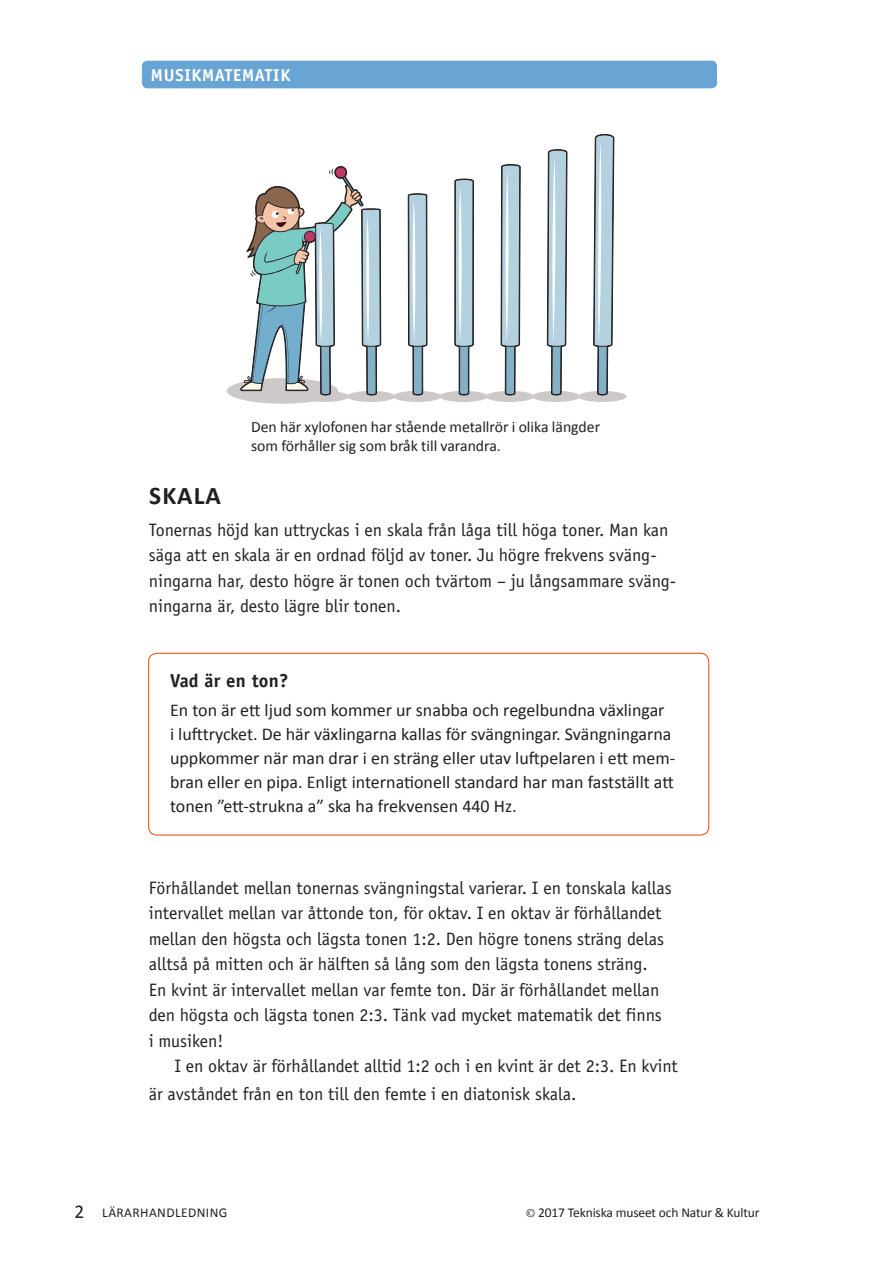
<style>
.page{position:relative;width:893px;height:1263px;background:#fff}
.page>*{position:absolute;margin:0;border:0;box-sizing:border-box;transform-origin:0 0}
.NoK_Rubrik_3{font:700 25.5px "Calibri";letter-spacing:.04em;color:#231f20}
.Pagina{font:19.5px "Calibri";color:#231f20}
.NoK_Rutrubrik{font:700 18.75px "Officina Sans Std";letter-spacing:.01em;color:#231f20}
.NoK_Text{font:18px/25.5px "Officina Sans Std";color:#231f20}
.NoK_Ruttext{font:18px/24px "Calibri";color:#231f20}
.NoK_Text_indrag{font:18px/28px "Officina Sans Std";color:#231f20}
.t1{font:700 17.25px "Officina Sans Std";letter-spacing:.04em;color:#fff}
.NoK_Bildtext{font:15.75px/19.5px "Calibri";color:#231f20}
.t2{font:13.5px "Calibri";letter-spacing:-.01em;color:#231f20}
.t3{font:13.5px "Calibri";letter-spacing:.03em;color:#231f20}
.s1{font-family:"Sabon LT Std";font-size:11.25px}
</style>
<div class="page">
<div style="left:142px;top:61px;width:575px;height:27px;background:#68a4d4;border-radius:6px"></div>
<div style="left:148px;top:653px;width:561px;height:183px;border:1px solid #f15622;border-radius:9px"></div>
<svg style="left:227px;top:134px;width:399px;height:270px"></svg>
<p class="t1" style="left:151px;top:64px;width:141px">MUSIKMATEMATIK</p>
<p class="NoK_Bildtext" style="left:251px;top:417px;width:351px">Den här xylofonen har stående metallrör i olika längder som förhåller sig som bråk till varandra.</p>
<p class="NoK_Rubrik_3" style="left:149px;top:479px;width:73px">SKALA</p>
<p class="NoK_Text" style="left:149px;top:517px;width:529px">Tonernas höjd kan uttryckas i en skala från låga till höga toner. Man kan säga att en skala är en ordnad följd av toner. Ju högre frekvens sväng&shy;ningarna har, desto högre är tonen och tvärtom – ju långsammare sväng&shy;ningarna är, desto lägre blir tonen.</p>
<p class="NoK_Rutrubrik" style="left:170px;top:669px;width:120px">Vad är en ton?</p>
<p class="NoK_Ruttext" style="left:170px;top:698px;width:507px">En ton är ett ljud som kommer ur snabba och regelbundna växlingar<br>i lufttrycket. De här växlingarna kallas för svängningar. Svängningarna uppkommer när man drar i en sträng eller utav luftpelaren i ett mem&shy;bran eller en pipa. Enligt internationell standard har man fastställt att tonen ”ett-strukna a” ska ha frekvensen 440 Hz.</p>
<p class="NoK_Text" style="left:149px;top:875px;width:524px">Förhållandet mellan tonernas svängningstal varierar. I en tonskala kallas intervallet mellan var åttonde ton, för oktav. I en oktav är förhållandet mellan den högsta och lägsta tonen 1:2. Den högre tonens sträng delas alltså på mitten och är hälften så lång som den lägsta tonens sträng.<br>En kvint är intervallet mellan var femte ton. Där är förhållandet mellan den högsta och lägsta tonen 2:3. Tänk vad mycket matematik det finns<br>i musiken!</p>
<p class="NoK_Text_indrag" style="left:149px;top:1052px;width:531px;text-indent:26px">I en oktav är förhållandet alltid 1:2 och i en kvint är det 2:3. En kvint är avståndet från en ton till den femte i en diatonisk skala.</p>
<p class="Pagina" style="left:74px;top:1199px;width:11px">2</p>
<p class="t3" style="left:102px;top:1204px;width:127px">LÄRARHANDLEDNING</p>
<p class="t2" style="left:526px;top:1204px;width:235px"><span class="s1">©</span> 2017 Tekniska museet och Natur &amp; Kultur</p>
</div>
